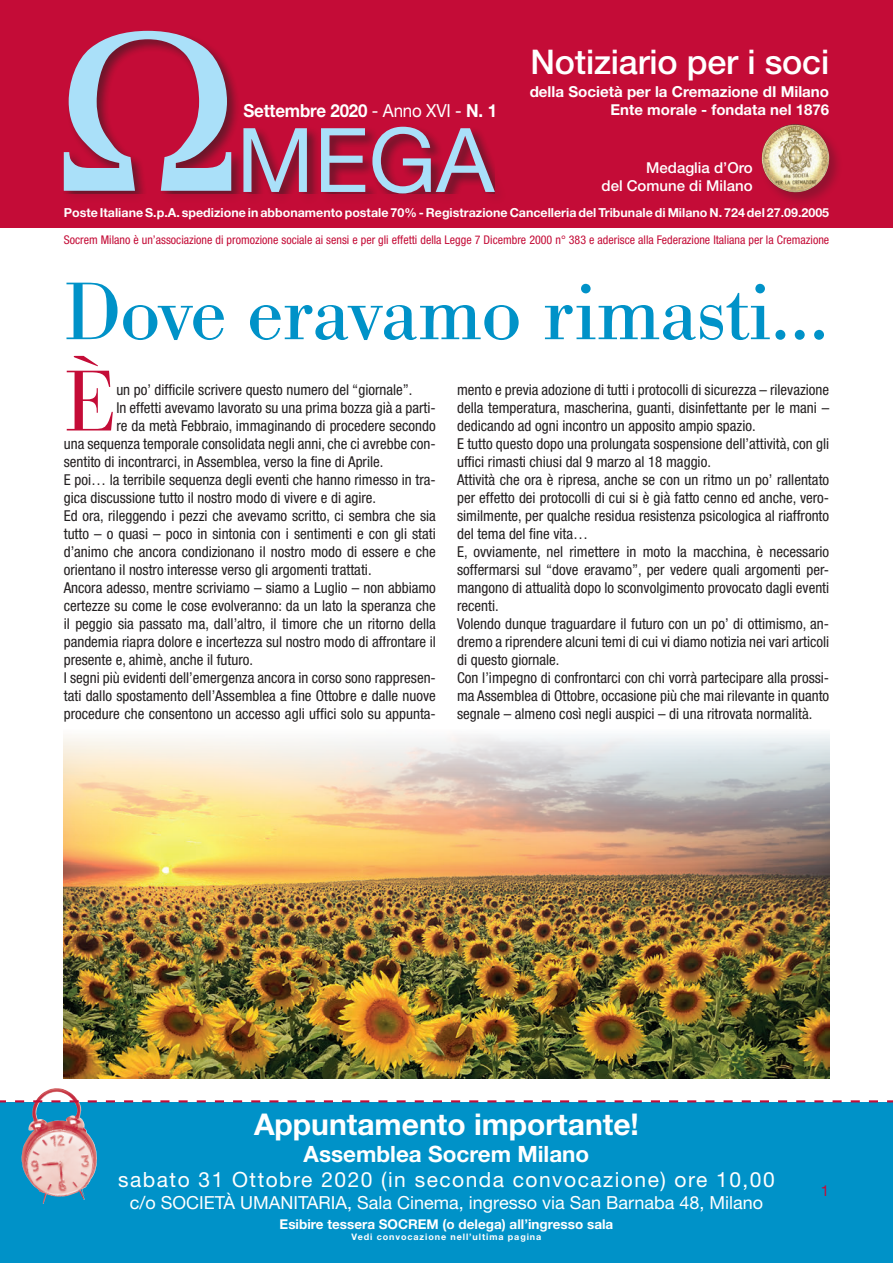
<style>
.page{position:relative;width:893px;height:1263px;background:#fff}
.page>*{position:absolute;margin:0;border:0;box-sizing:border-box;transform-origin:0 0}
.t1{font:300 89.7px "Bodoni Antiqua T";color:#c40c37}
.t2{font:84.75px "Bodoni Antiqua T";letter-spacing:-.01em;color:#0092c8}
.t3{font:500 34.05px "Helvetica Neue LT Std";letter-spacing:-.005em;color:#fff}
.t4{font:700 30px "Helvetica Neue LT Std";color:#fff}
.t5{font:700 22.5px "Helvetica Neue LT Std";color:#fff}
.t6{font:21px "Helvetica Neue LT Std";letter-spacing:.07em;color:#fff}
.t7{font:18px "Helvetica Neue LT Std";color:#fff}
.t8{font:700 18px "Helvetica Neue LT Std";letter-spacing:-.01em;color:#fff;scale:.94 1}
.t9{font:700 15.15px "Helvetica Neue LT Std";color:#fff}
.t10{font:condensed 15px/18px "Helvetica Neue LT Std";color:#231f20}
.t11{font:500 15px/18px "Helvetica Neue LT Std";color:#fff;text-align:right}
.t12{font:700 15px "Helvetica Neue LT Std";color:#fff}
.t13{font:15px "Helvetica Neue LT Std";color:#c40c37}
.t14{font:700 13.5px "Helvetica Neue LT Std";color:#fff}
.t15{font:700 12.45px "Helvetica Neue LT Std";color:#fff}
.t16{font:condensed 12px "Helvetica Neue LT Std";color:#c40c37}
.t17{font:700 9px "Helvetica Neue LT Std";letter-spacing:.1em;color:#fff}
.s1{font-weight:400}
</style>
<div class="page">
<div style="left:0;top:0;width:893px;height:227px;background:#c40c37"></div>
<div style="left:0;top:1102px;width:893px;height:161px;background:#0092c8"></div>
<img style="left:21px;top:1088px;width:76px;height:116px">
<svg style="left:0;top:1100px;width:893px;height:2px"></svg>
<svg style="left:243px;top:128px;width:64px;height:64px"></svg>
<svg style="left:321px;top:128px;width:44px;height:64px"></svg>
<svg style="left:372px;top:127px;width:123px;height:66px"></svg>
<svg style="left:64px;top:31px;width:167px;height:160px"></svg>
<div style="left:760px;top:123px;width:83px;height:83px;background:#231f20;opacity:.3"></div>
<img style="left:762px;top:124px;width:67px;height:69px">
<img style="left:64px;top:734px;width:765px;height:344px">
<p class="t8" style="left:243px;top:99px;width:271px">Settembre 2020 <span class="s1">- Anno XVI -</span> N. 1</p>
<h3 class="t3" style="left:530px;top:42px;width:300px">Notiziario per i soci</h3>
<p class="t9" style="left:530px;top:82px;width:301px">della Società per la Cremazione dI Milano</p>
<p class="t12" style="left:611px;top:100px;width:220px">Ente morale - fondata nel 1876</p>
<p class="t11" style="left:601px;top:158px;width:153px">Medaglia d’Oro<br>del Comune di Milano</p>
<p class="t15" style="left:64px;top:205px;width:767px">Poste Italiane S.p.A. spedizione in abbonamento postale 70% - Registrazione Cancelleria del Tribunale di Milano N. 724 del 27.09.2005</p>
<p class="t16" style="left:64px;top:233px;width:767px">Socrem Milano è un’associazione di promozione sociale ai sensi e per gli effetti della Legge 7 Dicembre 2000 n° 383 e aderisce alla Federazione Italiana per la Cremazione</p>
<h2 class="t2" style="left:64px;top:262px;width:767px">Dove eravamo rimasti...</h2>
<h1 class="t1" style="left:64px;top:348px;width:54px">È</h1>
<p class="t10" style="left:116px;top:380px;width:298px">un po’ difficile scrivere questo numero del “giornale”.</p>
<p class="t10" style="left:116px;top:398px;width:321px">In effetti avevamo lavorato su una prima bozza già a parti-</p>
<p class="t10" style="left:116px;top:416px;width:321px">re da metà Febbraio, immaginando di procedere secondo</p>
<p class="t10" style="left:64px;top:434px;width:374px">una sequenza temporale consolidata negli anni, che ci avrebbe con-</p>
<p class="t10" style="left:64px;top:452px;width:321px">sentito di incontrarci, in Assemblea, verso la fine di Aprile.</p>
<p class="t10" style="left:64px;top:470px;width:374px">E poi… la terribile sequenza degli eventi che hanno rimesso in tra-</p>
<p class="t10" style="left:64px;top:488px;width:314px">gica discussione tutto il nostro modo di vivere e di agire.</p>
<p class="t10" style="left:64px;top:506px;width:374px">Ed ora, rileggendo i pezzi che avevamo scritto, ci sembra che sia</p>
<p class="t10" style="left:64px;top:524px;width:374px">tutto – o quasi – poco in sintonia con i sentimenti e con gli stati</p>
<p class="t10" style="left:64px;top:542px;width:374px">d’animo che ancora condizionano il nostro modo di essere e che</p>
<p class="t10" style="left:64px;top:560px;width:309px">orientano il nostro interesse verso gli argomenti trattati.</p>
<p class="t10" style="left:64px;top:578px;width:374px">Ancora adesso, mentre scriviamo – siamo a Luglio – non abbiamo</p>
<p class="t10" style="left:64px;top:596px;width:374px">certezze su come le cose evolveranno: da un lato la speranza che</p>
<p class="t10" style="left:64px;top:614px;width:374px">il peggio sia passato ma, dall’altro, il timore che un ritorno della</p>
<p class="t10" style="left:64px;top:632px;width:374px">pandemia riapra dolore e incertezza sul nostro modo di affrontare il</p>
<p class="t10" style="left:64px;top:650px;width:191px">presente e, ahimè, anche il futuro.</p>
<p class="t10" style="left:64px;top:668px;width:374px">I segni più evidenti dell’emergenza ancora in corso sono rappresen-</p>
<p class="t10" style="left:64px;top:686px;width:374px">tati dallo spostamento dell’Assemblea a fine Ottobre e dalle nuove</p>
<p class="t10" style="left:64px;top:704px;width:374px">procedure che consentono un accesso agli uffici solo su appunta-</p>
<p class="t10" style="left:457px;top:380px;width:374px">mento e previa adozione di tutti i protocolli di sicurezza – rilevazione della temperatura, mascherina, guanti, disinfettante per le mani – dedicando ad ogni incontro un apposito ampio spazio.<br>E tutto questo dopo una prolungata sospensione dell’attività, con gli uffici rimasti chiusi dal 9 marzo al 18 maggio.<br>Attività che ora è ripresa, anche se con un ritmo un po’ rallentato per effetto dei protocolli di cui si è già fatto cenno ed anche, vero&shy;similmente, per qualche residua resistenza psicologica al riaffronto del tema del fine vita…<br>E, ovviamente, nel rimettere in moto la macchina, è necessario soffermarsi sul “dove eravamo”, per vedere quali argomenti per&shy;mangono di attualità dopo lo sconvolgimento provocato dagli eventi recenti.<br>Volendo dunque traguardare il futuro con un po’ di ottimismo, an&shy;dremo a riprendere alcuni temi di cui vi diamo notizia nei vari articoli di questo giornale.<br>Con l’impegno di confrontarci con chi vorrà partecipare alla prossi&shy;ma Assemblea di Ottobre, occasione più che mai rilevante in quanto segnale – almeno così negli auspici – di una ritrovata normalità.</p>
<h3 class="t4" style="left:254px;top:1105px;width:386px">Appuntamento importante!</h3>
<h3 class="t5" style="left:304px;top:1140px;width:287px">Assemblea Socrem Milano</h3>
<h3 class="t6" style="left:118px;top:1167px;width:658px">sabato 31 Ottobre 2020 (in seconda convocazione) ore 10,00</h3>
<p class="t7" style="left:130px;top:1191px;width:635px">c/o SOCIETÀ UMANITARIA, Sala Cinema, ingresso via San Barnaba 48, Milano</p>
<p class="t14" style="left:280px;top:1216px;width:335px">Esibire tessera SOCREM (o delega) all’ingresso sala</p>
<p class="t17" style="left:352px;top:1231px;width:191px">Vedi convocazione nell’ultima pagina</p>
<p class="t13" style="left:821px;top:1182px;width:10px">1</p>
</div>
